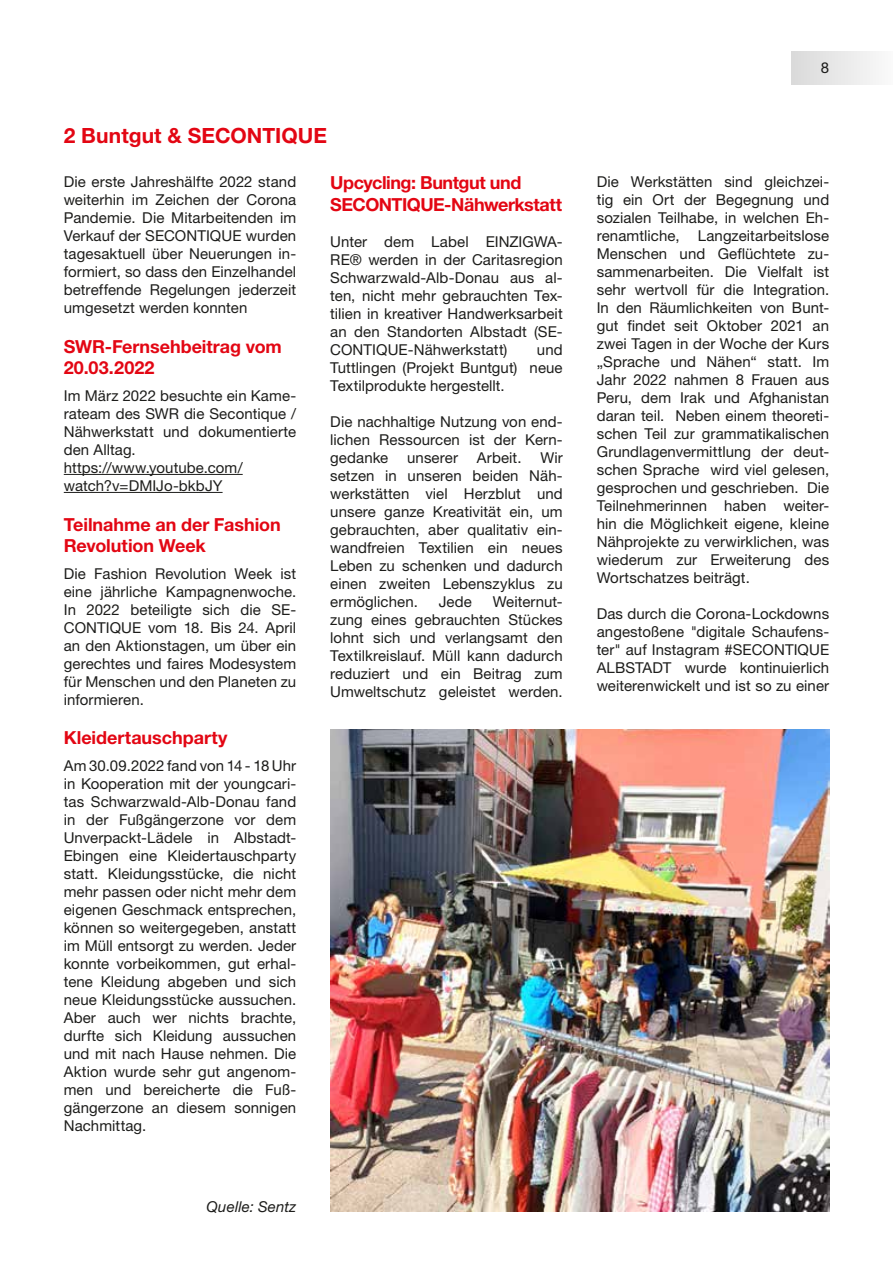
<style>
.page{position:relative;width:893px;height:1263px;background:#fff}
.page>*{position:absolute;margin:0;border:0;box-sizing:border-box;transform-origin:0 0}
.t1{font:700 21px "Helvetica Neue LT Std";color:#e30613}
.t2{font:700 18px/21.6px "Helvetica Neue LT Std";letter-spacing:-.005em;color:#e30613}
.t3{font:700 18px/21.6px "Helvetica Neue LT Std";letter-spacing:-.025em;color:#e30613}
.t4{font:15px/18px "Helvetica Neue LT Std";letter-spacing:.005em;color:#1d1d1b;text-align:justify}
.t5{font:italic 15px "Helvetica Neue LT Std";letter-spacing:.01em;color:#1d1d1b}
</style>
<div class="page">
<div style="left:791px;top:51px;width:102px;height:33px;background:linear-gradient(to right,#d9d9d9,#fafafa)"></div>
<hr style="left:64px;top:474px;width:179px;height:1px;background:#1d1d1b">
<hr style="left:64px;top:492px;width:159px;height:1px;background:#1d1d1b">
<img style="left:330px;top:729px;width:499px;height:483px">
<p class="t1" style="left:64px;top:122px;width:265px">2 Buntgut &amp; SECONTIQUE</p>
<p class="t4" style="left:64px;top:173px;width:234px">Die erste Jahreshälfte 2022 stand weiterhin im Zeichen der Corona Pandemie. Die Mitarbeitenden im Verkauf der SECONTIQUE wurden tagesaktuell über Neuerungen in&shy;formiert, so dass den Einzelhandel betreffende Regelungen jederzeit umgesetzt werden konnten</p>
<p class="t2" style="left:64px;top:335px;width:220px">SWR-Fernsehbeitrag vom<br>20.03.2022</p>
<p class="t4" style="left:64px;top:386px;width:234px">Im März 2022 besuchte ein Kame&shy;rateam des SWR die Secontique / Nähwerkstatt und dokumentierte den Alltag.</p>
<p class="t4" style="left:64px;top:458px;width:180px">https://www.youtube.com/ watch?v=DMIJo-bkbJY</p>
<p class="t2" style="left:64px;top:513px;width:219px">Teilnahme an der Fashion<br>Revolution Week</p>
<p class="t4" style="left:64px;top:564px;width:234px">Die Fashion Revolution Week ist eine jährliche Kampagnenwoche.<br>In 2022 beteiligte sich die SE-CONTIQUE vom 18. Bis 24. April an den Aktionstagen, um über ein gerechtes und faires Modesystem für Menschen und den Planeten zu informieren.</p>
<p class="t2" style="left:64px;top:727px;width:165px">Kleidertauschparty</p>
<p class="t4" style="left:64px;top:756px;width:234px">Am 30.09.2022 fand von 14 - 18 Uhr in Kooperation mit der youngcari&shy;tas Schwarzwald-Alb-Donau fand in der Fußgängerzone vor dem Unverpackt-Lädele in Albstadt-Ebingen eine Kleidertauschparty statt. Kleidungsstücke, die nicht mehr passen oder nicht mehr dem eigenen Geschmack entsprechen, können so weitergegeben, anstatt im Müll entsorgt zu werden. Jeder konnte vorbeikommen, gut erhal&shy;tene Kleidung abgeben und sich neue Kleidungsstücke aussuchen.<br>Aber auch wer nichts brachte, durfte sich Kleidung aussuchen und mit nach Hause nehmen. Die Aktion wurde sehr gut angenom&shy;men und bereicherte die Fuß&shy;gängerzone an diesem sonnigen Nachmittag.</p>
<p class="t3" style="left:330px;top:172px;width:233px">Upcycling: Buntgut und<br>SECONTIQUE-Nähwerkstatt</p>
<p class="t4" style="left:330px;top:232px;width:234px">Unter dem Label EINZIGWA-RE® werden in der Caritasregion Schwarzwald-Alb-Donau aus al&shy;ten, nicht mehr gebrauchten Tex&shy;tilien in kreativer Handwerksarbeit an den Standorten Albstadt (SE-CONTIQUE-Nähwerkstatt)</p>
<p class="t4" style="left:330px;top:340px;width:234px;text-indent:207px">und Tuttlingen (Projekt Buntgut) neue Textilprodukte hergestellt.</p>
<p class="t4" style="left:330px;top:412px;width:234px">Die nachhaltige Nutzung von end&shy;lichen Ressourcen ist der Kern&shy;gedanke</p>
<p class="t4" style="left:330px;top:448px;width:234px;text-indent:210px">Wir setzen in unseren beiden Näh&shy;werkstätten viel Herzblut und unsere ganze Kreativität ein, um gebrauchten, aber qualitativ ein&shy;wandfreien Textilien ein neues Leben zu schenken und dadurch einen zweiten Lebenszyklus zu ermöglichen.</p>
<p class="t4" style="left:407px;top:448px;width:52px">unserer</p>
<p class="t4" style="left:477px;top:448px;width:46px">Arbeit.</p>
<p class="t4" style="left:330px;top:592px;width:234px;text-indent:162px">Weiternut&shy;zung eines gebrauchten Stückes lohnt sich und verlangsamt den Textilkreislauf. Müll kann dadurch reduziert und ein Beitrag zum Umweltschutz geleistet werden.</p>
<p class="t4" style="left:439px;top:592px;width:35px">Jede</p>
<p class="t5" style="left:207px;top:1197px;width:91px">Quelle: Sentz</p>
<p class="t4" style="left:821px;top:58px;width:10px">8</p>
<p class="t4" style="left:597px;top:173px;width:234px">Die Werkstätten sind gleichzei&shy;tig ein Ort der Begegnung und sozialen Teilhabe, in welchen Eh&shy;renamtliche, Langzeitarbeitslose Menschen und Geflüchtete zu&shy;sammenarbeiten. Die Vielfalt ist sehr wertvoll für die Integration.<br>In den Räumlichkeiten von Bunt&shy;gut findet seit Oktober 2021 an zwei Tagen in der Woche der Kurs „Sprache und Nähen“ statt. Im Jahr 2022 nahmen 8 Frauen aus Peru, dem Irak und Afghanistan daran teil. Neben einem theoreti&shy;schen Teil zur grammatikalischen Grundlagenvermittlung der deut&shy;schen Sprache wird viel gelesen, gesprochen und geschrieben. Die Teilnehmerinnen haben weiter&shy;hin die Möglichkeit eigene, kleine Nähprojekte zu verwirklichen, was wiederum zur Erweiterung des Wortschatzes beiträgt.</p>
<p class="t4" style="left:597px;top:605px;width:234px">Das durch die Corona-Lockdowns angestoßene "digitale Schaufens&shy;ter" auf Instagram #SECONTIQUE ALBSTADT wurde kontinuierlich weiterenwickelt und ist so zu einer</p>
</div>
